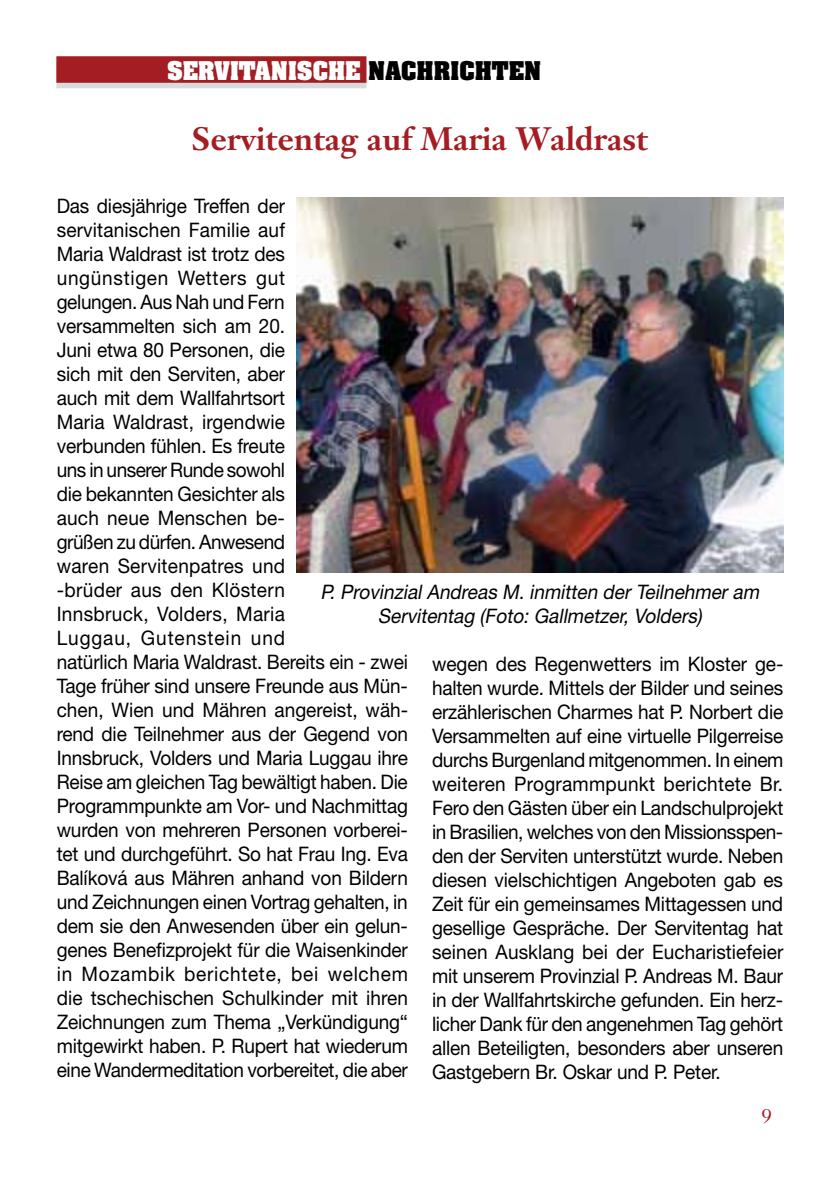
<style>
.page{position:relative;width:840px;height:1191px;background:#fff}
.page>*{position:absolute;margin:0;border:0;box-sizing:border-box;transform-origin:0 0}
.t1{font:700 32px "Janson Text";color:#a41d23}
.t2{font:700 22px "Aachen";color:#fff}
.t3{font:20px/24px "Helvetica Neue";letter-spacing:-.01em;color:#000;scale:.95 1}
.t4{font:italic 20px/24px "Helvetica Neue";color:#000;text-align:center;scale:.95 1}
.t5{font:20px "Janson Text";color:#a41d23}
.s1{color:#000}
</style>
<div class="page">
<svg style="left:57px;top:82px;width:309px;height:6px;background:#d1c0c2"></svg>
<div style="left:57px;top:57px;width:309px;height:25px;background:#a41d23"></div>
<img style="left:296px;top:197px;width:486px;height:376px">
<p class="t2" style="left:167px;top:54px;width:375px">SERVITANISCHE <span class="s1">NACHRICHTEN</span></p>
<h1 class="t1" style="left:192px;top:118px;width:457px">Servitentag auf Maria Waldrast</h1>
<p class="t3" style="left:57px;top:193px;width:371px">Das diesjährige Treffen der servitanischen Familie auf<br>Maria Waldrast ist trotz des<br>ungünstigen Wetters gut<br>gelungen. Aus Nah und Fern versammelten sich am 20.<br>Juni etwa 80 Personen, die<br>sich mit den Serviten, aber<br>auch mit dem Wallfahrtsort<br>Maria Waldrast, irgendwie<br>verbunden fühlen. Es freute<br>uns in unserer Runde sowohl<br>die bekannten Gesichter als<br>auch neue Menschen be-<br>grüßen zu dürfen. Anwesend<br>waren Servitenpatres und<br>-brüder aus den Klöstern<br>Innsbruck, Volders, Maria<br>Luggau, Gutenstein und<br>natürlich Maria Waldrast. Bereits ein - zwei Tage früher sind unsere Freunde aus Mün&shy;chen, Wien und Mähren angereist, wäh&shy;rend die Teilnehmer aus der Gegend von Innsbruck, Volders und Maria Luggau ihre Reise am gleichen Tag bewältigt haben. Die Programmpunkte am Vor- und Nachmittag wurden von mehreren Personen vorberei&shy;tet und durchgeführt. So hat Frau Ing. Eva Balíková aus Mähren anhand von Bildern und Zeichnungen einen Vortrag gehalten, in dem sie den Anwesenden über ein gelun&shy;genes Benefizprojekt für die Waisenkinder in Mozambik berichtete, bei welchem die tschechischen Schulkinder mit ihren Zeichnungen zum Thema „Verkündigung“ mitgewirkt haben. P. Rupert hat wiederum eine Wandermeditation vorbereitet, die aber</p>
<p class="t4" style="left:320px;top:579px;width:467px">P. Provinzial Andreas M. inmitten der Teilnehmer am<br>Servitentag (Foto: Gallmetzer, Volders)</p>
<p class="t3" style="left:432px;top:651px;width:371px;text-align:justify">wegen des Regenwetters im Kloster ge&shy;halten wurde. Mittels der Bilder und seines erzählerischen Charmes hat P. Norbert die Versammelten auf eine virtuelle Pilgerreise durchs Burgenland mitgenommen. In einem weiteren Programmpunkt berichtete Br.<br>Fero den Gästen über ein Landschulprojekt in Brasilien, welches von den Missionsspen&shy;den der Serviten unterstützt wurde. Neben diesen vielschichtigen Angeboten gab es Zeit für ein gemeinsames Mittagessen und gesellige Gespräche. Der Servitentag hat seinen Ausklang bei der Eucharistiefeier mit unserem Provinzial P. Andreas M. Baur in der Wallfahrtskirche gefunden. Ein herz&shy;licher Dank für den angenehmen Tag gehört allen Beteiligten, besonders aber unseren Gastgebern Br. Oskar und P. Peter.</p>
<p class="t5" style="left:761px;top:1103px;width:12px">9</p>
</div>
